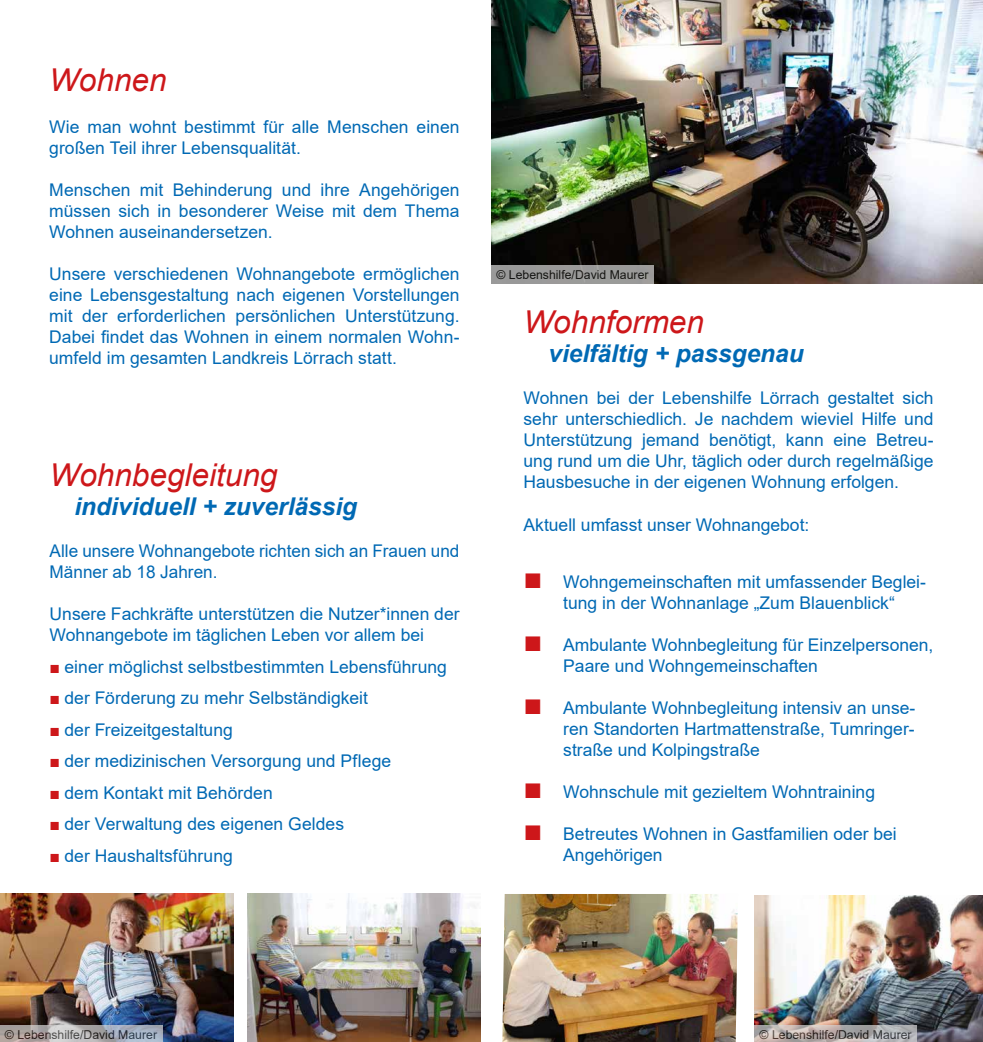
<style>
.page{position:relative;width:983px;height:1042px;background:#fff}
.page>*{position:absolute;margin:0;border:0;box-sizing:border-box;transform-origin:0 0}
.t1{font:italic 31.5px "Arial";color:#cd171a}
.t2{font:italic 700 24.5px "Arial";color:#0069b4}
.t3{font:17.5px/21px "Arial";color:#0069b4}
.t4{font:12.25px "Arial";color:#1d1d1b}
.s1{color:#cd171a}
.s2{font-size:31.5px;color:#cd171a}
</style>
<div class="page">
<img style="left:0;top:894px;width:233px;height:148px">
<img style="left:754px;top:895px;width:228px;height:147px">
<img style="left:247px;top:894px;width:233px;height:148px">
<img style="left:502px;top:894px;width:235px;height:148px">
<img style="left:491px;top:0;width:491px;height:284px">
<div style="left:491px;top:265px;width:162px;height:19px;background:#9a9a99"></div>
<svg style="left:0;top:1025px;width:162px;height:17px;background:#b2b2b7"></svg>
<svg style="left:754px;top:1025px;width:162px;height:17px;background:#b8b2b1"></svg>
<h1 class="t1" style="left:49px;top:60px;width:119px">Wohnen</h1>
<p class="t3" style="left:49px;top:117px;width:412px">Wie man wohnt bestimmt für alle Menschen einen großen Teil ihrer Lebensqualität.</p>
<p class="t3" style="left:49px;top:180px;width:412px;text-align:justify">Menschen mit Behinderung und ihre Angehörigen müssen sich in besonderer Weise mit dem Thema Wohnen auseinandersetzen.</p>
<p class="t3" style="left:49px;top:264px;width:412px;text-align:justify">Unsere verschiedenen Wohnangebote ermöglichen eine Lebensgestaltung nach eigenen Vorstellungen mit der erforderlichen persönlichen Unterstützung.<br>Dabei findet das Wohnen in einem normalen Wohn&shy;umfeld im gesamten Landkreis Lörrach statt.</p>
<h1 class="t1" style="left:50px;top:454px;width:229px">Wohnbegleitung</h1>
<h2 class="t2" style="left:74px;top:490px;width:284px">individuell + zuverlässig</h2>
<p class="t3" style="left:50px;top:540px;width:411px">Alle unsere Wohnangebote richten sich an Frauen und<br>Männer ab 18 Jahren.</p>
<p class="t3" style="left:50px;top:603px;width:411px">Unsere Fachkräfte unterstützen die Nutzer*innen der<br>Wohnangebote im täglichen Leben vor allem bei</p>
<p class="t3" style="left:50px;top:656px;width:398px"><span class="s1">■</span> einer möglichst selbstbestimmten Lebensführung</p>
<p class="t3" style="left:50px;top:687px;width:320px"><span class="s1">■</span> der Förderung zu mehr Selbständigkeit</p>
<p class="t3" style="left:50px;top:719px;width:185px"><span class="s1">■</span> der Freizeitgestaltung</p>
<p class="t3" style="left:50px;top:750px;width:343px"><span class="s1">■</span> der medizinischen Versorgung und Pflege</p>
<p class="t3" style="left:50px;top:782px;width:225px"><span class="s1">■</span> dem Kontakt mit Behörden</p>
<p class="t3" style="left:50px;top:813px;width:296px"><span class="s1">■</span> der Verwaltung des eigenen Geldes</p>
<p class="t3" style="left:50px;top:845px;width:185px"><span class="s1">■</span> der Haushaltsführung</p>
<p class="t4" style="left:496px;top:266px;width:153px">© Lebenshilfe/David Maurer</p>
<h1 class="t1" style="left:523px;top:302px;width:182px">Wohnformen</h1>
<h2 class="t2" style="left:548px;top:337px;width:257px">vielfältig + passgenau</h2>
<p class="t3" style="left:523px;top:388px;width:411px;text-align:justify">Wohnen bei der Lebenshilfe Lörrach gestaltet sich sehr unterschiedlich. Je nachdem wieviel Hilfe und Unterstützung jemand benötigt, kann eine Betreu&shy;ung rund um die Uhr, täglich oder durch regelmäßige Hausbesuche in der eigenen Wohnung erfolgen.</p>
<p class="t3" style="left:523px;top:514px;width:287px">Aktuell umfasst unser Wohnangebot:</p>
<p class="t3" style="left:523px;top:571px;width:404px;text-align:center"><span class="s2">■</span> Wohngemeinschaften mit umfassender Beglei&shy;tung in der Wohnanlage „Zum Blauenblick“</p>
<p class="t3" style="left:563px;top:634px;width:371px;text-indent:-40px"><span class="s2">■</span> Ambulante Wohnbegleitung für Einzelpersonen,<br>Paare und Wohngemeinschaften</p>
<p class="t3" style="left:563px;top:697px;width:353px;text-align:justify;text-indent:-40px"><span class="s2">■</span> Ambulante Wohnbegleitung intensiv an unse&shy;ren Standorten Hartmattenstraße, Tumringer&shy;straße und Kolpingstraße</p>
<p class="t3" style="left:523px;top:781px;width:353px"><span class="s2">■</span> Wohnschule mit gezieltem Wohntraining</p>
<p class="t3" style="left:563px;top:823px;width:335px;text-indent:-40px"><span class="s2">■</span> Betreutes Wohnen in Gastfamilien oder bei<br>Angehörigen</p>
<p class="t4" style="left:5px;top:1026px;width:153px">© Lebenshilfe/David Maurer</p>
<p class="t4" style="left:759px;top:1026px;width:153px">© Lebenshilfe/David Maurer</p>
</div>
